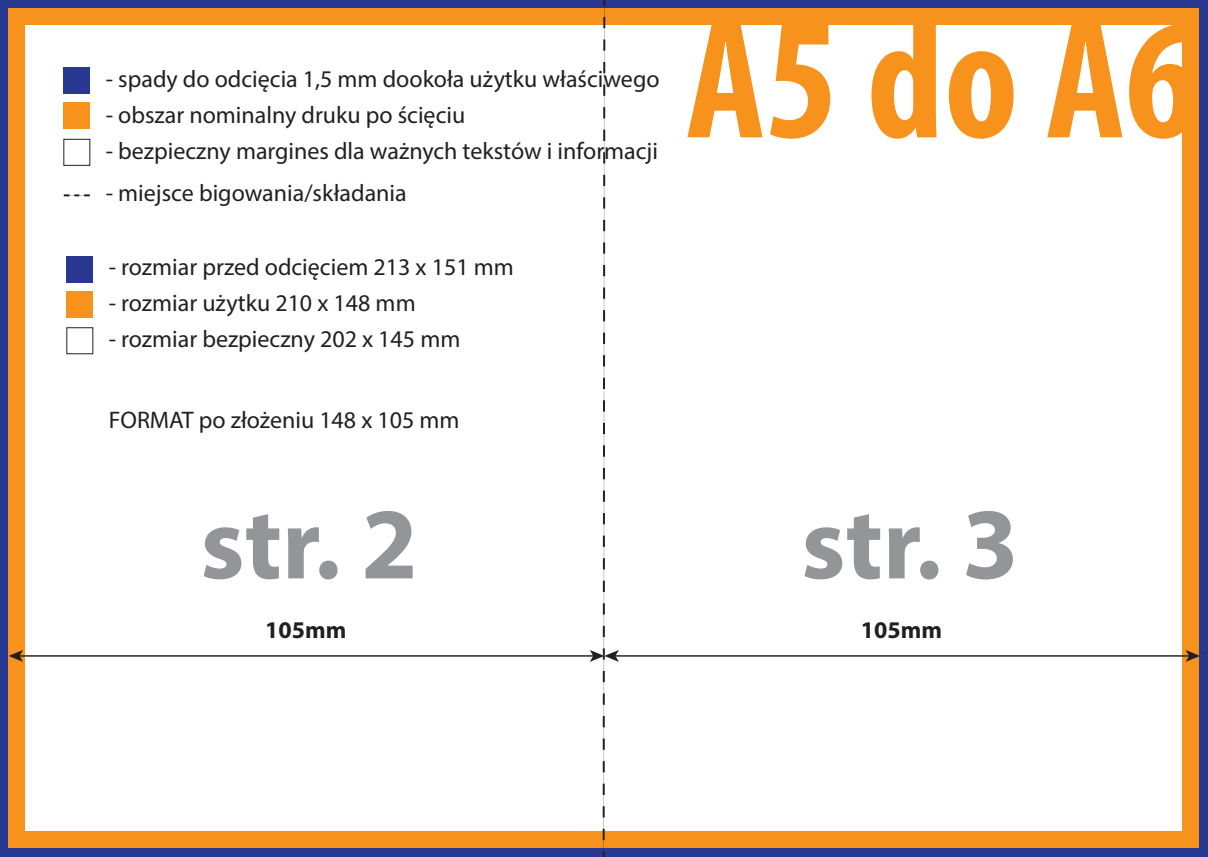
<style>
.page{position:relative;width:1208px;height:857px;background:#fff}
.page>*{position:absolute;margin:0;border:0;box-sizing:border-box;transform-origin:0 0}
.t1{font:700 condensed 173px "Myriad Pro";color:#f7931d}
.t2{font:700 102px "Myriad Pro";color:#939598}
.t3{font:24px "Myriad Pro";color:#231f20}
.t4{font:700 24px "Myriad Pro";color:#231f20}
</style>
<div class="page">
<div style="left:0;top:0;width:1208px;height:856px;background:#283890"></div>
<div style="left:9px;top:9px;width:1190px;height:839px;background:#f7931d"></div>
<div style="left:26px;top:26px;width:1156px;height:805px;background:#fff"></div>
<div style="left:64px;top:68px;width:26px;height:26px;background:#283890"></div>
<div style="left:64px;top:103px;width:26px;height:26px;background:#f7931d"></div>
<svg style="left:64px;top:194px;width:26px;height:2px"></svg>
<div style="left:67px;top:256px;width:26px;height:26px;background:#283890"></div>
<div style="left:67px;top:291px;width:26px;height:26px;background:#f7931d"></div>
<div style="left:67px;top:327px;width:26px;height:27px;background:#fff;border:1px solid #231f20"></div>
<hr style="left:19px;top:654px;width:575px;height:2px;background:#231f20">
<svg style="left:9px;top:650px;width:14px;height:11px"></svg>
<hr style="left:614px;top:654px;width:575px;height:2px;background:#231f20">
<svg style="left:590px;top:0;width:29px;height:856px"></svg>
<svg style="left:1185px;top:650px;width:15px;height:11px"></svg>
<p class="t3" style="left:106px;top:64px;width:555px">- spady do odcięcia 1,5 mm dookoła użytku właściwego</p>
<p class="t3" style="left:106px;top:100px;width:361px">- obszar nominalny druku po ścięciu</p>
<p class="t3" style="left:106px;top:136px;width:554px">- bezpieczny margines dla ważnych tekstów i informacji</p>
<p class="t3" style="left:106px;top:178px;width:302px">- miejsce bigowania/składania</p>
<p class="t3" style="left:109px;top:252px;width:406px">- rozmiar przed odcięciem 213 x 151 mm</p>
<p class="t3" style="left:109px;top:288px;width:308px">- rozmiar użytku 210 x 148 mm</p>
<p class="t3" style="left:109px;top:324px;width:353px">- rozmiar bezpieczny 202 x 145 mm</p>
<p class="t3" style="left:109px;top:405px;width:352px">FORMAT po złożeniu 148 x 105 mm</p>
<h1 class="t1" style="left:686px;top:-29px;width:514px">A5 do A6</h1>
<h2 class="t2" style="left:200px;top:477px;width:219px">str. 2</h2>
<h2 class="t2" style="left:801px;top:477px;width:219px">str. 3</h2>
<p class="t4" style="left:265px;top:613px;width:83px">105mm</p>
<p class="t4" style="left:861px;top:613px;width:83px">105mm</p>
</div>
